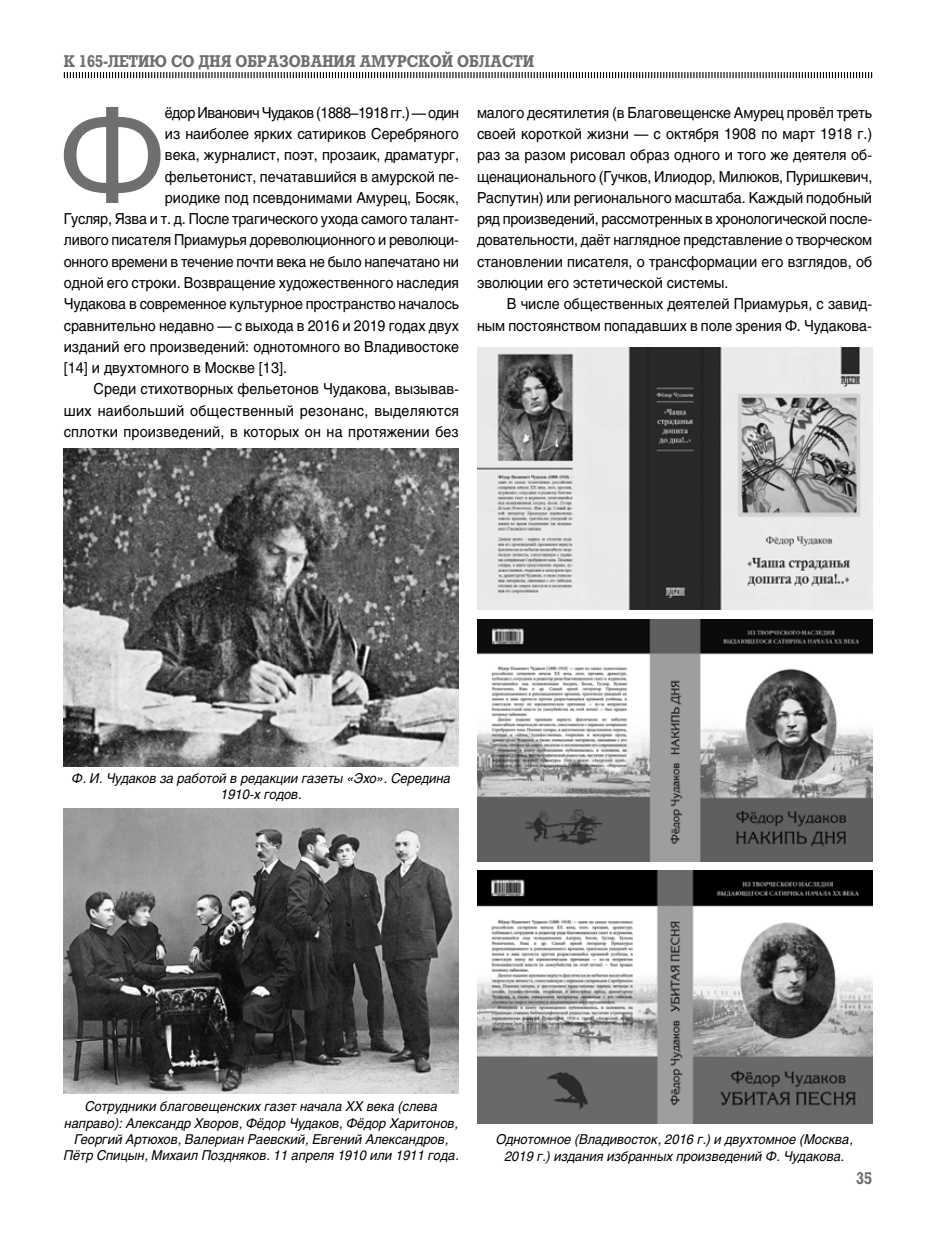
<style>
.page{position:relative;width:936px;height:1234px;background:#fff}
.page>*{position:absolute;margin:0;border:0;box-sizing:border-box;transform-origin:0 0}
.t1{font:132.15px "Helios C";color:#706f6f;scale:.95 1}
.t2{font:700 16.5px "Rodeo C";color:#706f6f;scale:.9 1}
.t3{font:15px/21.3px "Helios C";color:#000;text-align:justify;scale:.95 1}
.t4{font:15px "Helios C";letter-spacing:.02em;color:#000;scale:.95 1}
.t5{font:15px "Helios C";letter-spacing:-.035em;color:#000;scale:.95 1}
.t6{font:italic 13.5px/16.2px "Helios C";color:#000;text-align:center;scale:.95 1}
</style>
<div class="page">
<svg style="left:63px;top:72px;width:809px;height:7px"></svg>
<img style="left:64px;top:449px;width:395px;height:316px">
<img style="left:64px;top:808px;width:395px;height:284px">
<img style="left:477px;top:348px;width:395px;height:261px">
<img style="left:477px;top:619px;width:395px;height:242px">
<img style="left:477px;top:870px;width:395px;height:253px">
<p class="t2" style="left:64px;top:51px;width:524px">К 165-ЛЕТИЮ СО ДНЯ ОБРАЗОВАНИЯ АМУРСКОЙ ОБЛАСТИ</p>
<h1 class="t1" style="left:59px;top:77px;width:113px">Ф</h1>
<p class="t5" style="left:165px;top:104px;width:311px">ёдор Иванович Чудаков (1888–1918 гг.) — один</p>
<p class="t3" style="left:477px;top:102px;width:417px">малого десятилетия (в Благовещенске Амурец провёл треть своей короткой жизни — с октября 1908 по март 1918 г.) раз за разом рисовал образ одного и того же деятеля об&shy;щенационального (Гучков, Илиодор, Милюков, Пуришкевич, Распутин) или регионального масштаба. Каждый подобный ряд произведений, рассмотренных в хронологической после&shy;довательности, даёт наглядное представление о творческом становлении писателя, о трансформации его взглядов, об эволюции его эстетической системы.</p>
<p class="t3" style="left:477px;top:293px;width:417px;text-align:right">В числе общественных деятелей Приамурья, с завид&shy;ным постоянством попадавших в поле зрения Ф. Чудакова-</p>
<p class="t3" style="left:165px;top:123px;width:311px">из наиболее ярких сатириков Серебряного</p>
<p class="t3" style="left:165px;top:144px;width:311px">века, журналист, поэт, прозаик, драматург,</p>
<p class="t3" style="left:165px;top:165px;width:311px">фельетонист, печатавшийся в амурской пе-</p>
<p class="t3" style="left:165px;top:187px;width:311px">риодике под псевдонимами Амурец, Босяк,</p>
<p class="t3" style="left:64px;top:208px;width:417px">Гусляр, Язва и т. д. После трагического ухода самого талант-</p>
<p class="t3" style="left:64px;top:229px;width:417px">ливого писателя Приамурья дореволюционного и революци-</p>
<p class="t3" style="left:64px;top:250px;width:417px">онного времени в течение почти века не было напечатано ни</p>
<p class="t3" style="left:64px;top:272px;width:417px">одной его строки. Возвращение художественного наследия</p>
<p class="t3" style="left:64px;top:293px;width:417px">Чудакова в современное культурное пространство началось</p>
<p class="t3" style="left:64px;top:314px;width:417px">сравнительно недавно — с выхода в 2016 и 2019 годах двух</p>
<p class="t3" style="left:64px;top:335px;width:417px">изданий его произведений: однотомного во Владивостоке</p>
<p class="t3" style="left:64px;top:357px;width:236px">[14] и двухтомного в Москве [13].</p>
<p class="t3" style="left:94px;top:378px;width:386px">Среди стихотворных фельетонов Чудакова, вызывав-</p>
<p class="t4" style="left:64px;top:401px;width:417px">ших наибольший общественный резонанс, выделяются</p>
<p class="t3" style="left:64px;top:421px;width:417px">сплотки произведений, в которых он на протяжении без</p>
<p class="t6" style="left:72px;top:769px;width:400px">Ф. И. Чудаков за работой в редакции газеты «Эхо». Середина<br>1910-х годов.</p>
<p class="t6" style="left:64px;top:1097px;width:417px">Сотрудники благовещенских газет начала XX века (слева направо): Александр Хворов, Фёдор Чудаков, Фёдор Харитонов, Георгий Артюхов, Валериан Раевский, Евгений Александров, Пётр Спицын, Михаил Поздняков. 11 апреля 1910 или 1911 года.</p>
<p class="t6" style="left:496px;top:1130px;width:377px">Однотомное (Владивосток, 2016 г.) и двухтомное (Москва,<br>2019 г.) издания избранных произведений Ф. Чудакова.</p>
<p class="t2" style="left:856px;top:1167px;width:19px">35</p>
</div>
